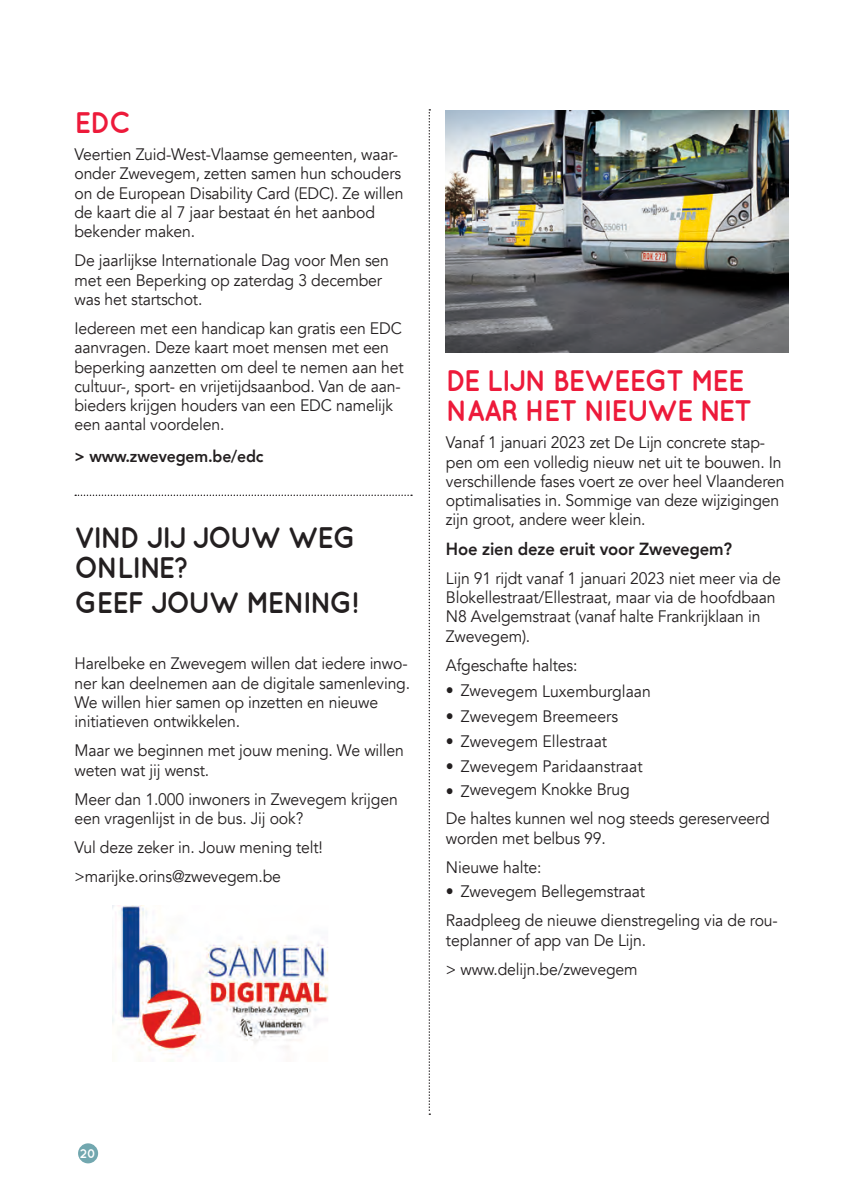
<style>
.page{position:relative;width:844px;height:1191px;background:#fff}
.page>*{position:absolute;margin:0;border:0;box-sizing:border-box;transform-origin:0 0}
.t1{font:700 29.75px/29.8px "Quicksand";letter-spacing:-.04em;color:#231f20;scale:.95 1}
.t2{font:700 29.75px/29.8px "Quicksand";letter-spacing:-.04em;color:#ed1a3a;scale:.95 1}
.t3{font:800 17.5px "Avenir";letter-spacing:-.01em;color:#231f20;scale:.95 1}
.t4{font:16.62px/19.2px "Avenir";letter-spacing:-.01em;color:#231f20;scale:.95 1}
.t5{font:800 16.62px "Avenir";letter-spacing:-.01em;color:#231f20;scale:.95 1}
.t6{font:700 12.78px "Quicksand";color:#fff}
</style>
<div class="page">
<svg style="left:428px;top:109px;width:2px;height:1005px"></svg>
<svg style="left:75px;top:494px;width:337px;height:2px"></svg>
<img style="left:446px;top:110px;width:342px;height:242px">
<img style="left:112px;top:905px;width:216px;height:149px">
<div style="left:78px;top:1143px;width:20px;height:20px;background:#72a7af;border-radius:50%"></div>
<p class="t2" style="left:74px;top:106px;width:61px">EDC</p>
<p class="t4" style="left:74px;top:145px;width:348px">Veertien Zuid-West-Vlaamse gemeenten, waar&shy;onder Zwevegem, zetten samen hun schouders on de European Disability Card (EDC). Ze willen de kaart die al 7 jaar bestaat én het aanbod bekender maken.</p>
<p class="t4" style="left:74px;top:251px;width:332px">De jaarlijkse Internationale Dag voor Men sen met een Beperking op zaterdag 3 december was het startschot.</p>
<p class="t4" style="left:74px;top:319px;width:348px">Iedereen met een handicap kan gratis een EDC aanvragen. Deze kaart moet mensen met een beperking aanzetten om deel te nemen aan het cultuur-, sport- en vrijetijdsaanbod. Van de aan&shy;bieders krijgen houders van een EDC namelijk een aantal voordelen.</p>
<p class="t5" style="left:74px;top:443px;width:200px">&gt; www.zwevegem.be/edc</p>
<p class="t1" style="left:74px;top:522px;width:298px">VIND JIJ JOUW WEG<br>ONLINE?</p>
<p class="t1" style="left:74px;top:586px;width:300px">GEEF JOUW MENING!</p>
<p class="t4" style="left:74px;top:654px;width:355px">Harelbeke en Zwevegem willen dat iedere inwo&shy;ner kan deelnemen aan de digitale samenleving.<br>We willen hier samen op inzetten en nieuwe initiatieven ontwikkelen.</p>
<p class="t4" style="left:74px;top:741px;width:348px">Maar we beginnen met jouw mening. We willen weten wat jij wenst.</p>
<p class="t4" style="left:74px;top:790px;width:342px">Meer dan 1.000 inwoners in Zwevegem krijgen een vragenlijst in de bus. Jij ook?</p>
<p class="t4" style="left:74px;top:838px;width:263px">Vul deze zeker in. Jouw mening telt!</p>
<p class="t4" style="left:74px;top:867px;width:219px">&gt;marijke.orins@zwevegem.be</p>
<p class="t2" style="left:446px;top:365px;width:324px">DE LIJN BEWEEGT MEE<br>NAAR HET NIEUWE NET</p>
<p class="t4" style="left:446px;top:433px;width:358px">Vanaf 1 januari 2023 zet De Lijn concrete stap&shy;pen om een volledig nieuw net uit te bouwen. In verschillende fases voert ze over heel Vlaanderen optimalisaties in. Sommige van deze wijzigingen zijn groot, andere weer klein.</p>
<p class="t3" style="left:446px;top:535px;width:303px">Hoe zien deze eruit voor Zwevegem?</p>
<p class="t4" style="left:446px;top:568px;width:354px">Lijn 91 rijdt vanaf 1 januari 2023 niet meer via de Blokellestraat/Ellestraat, maar via de hoofdbaan N8 Avelgemstraat (vanaf halte Frankrijklaan in Zwevegem).</p>
<p class="t4" style="left:446px;top:655px;width:140px">Afgeschafte haltes:</p>
<p class="t4" style="left:446px;top:682px;width:217px">• Zwevegem Luxemburglaan</p>
<p class="t4" style="left:446px;top:707px;width:183px">• Zwevegem Breemeers</p>
<p class="t4" style="left:446px;top:732px;width:171px">• Zwevegem Ellestraat</p>
<p class="t4" style="left:446px;top:757px;width:208px">• Zwevegem Paridaanstraat</p>
<p class="t4" style="left:446px;top:780px;width:195px">• Zwevegem Knokke Brug</p>
<p class="t4" style="left:446px;top:809px;width:342px">De haltes kunnen wel nog steeds gereserveerd worden met belbus 99.</p>
<p class="t4" style="left:446px;top:858px;width:102px">Nieuwe halte:</p>
<p class="t4" style="left:446px;top:882px;width:211px">• Zwevegem Bellegemstraat</p>
<p class="t4" style="left:446px;top:911px;width:351px">Raadpleeg de nieuwe dienstregeling via de rou&shy;teplanner of app van De Lijn.</p>
<p class="t4" style="left:446px;top:959px;width:203px">&gt; www.delijn.be/zwevegem</p>
<p class="t6" style="left:80px;top:1145px;width:18px">20</p>
</div>
